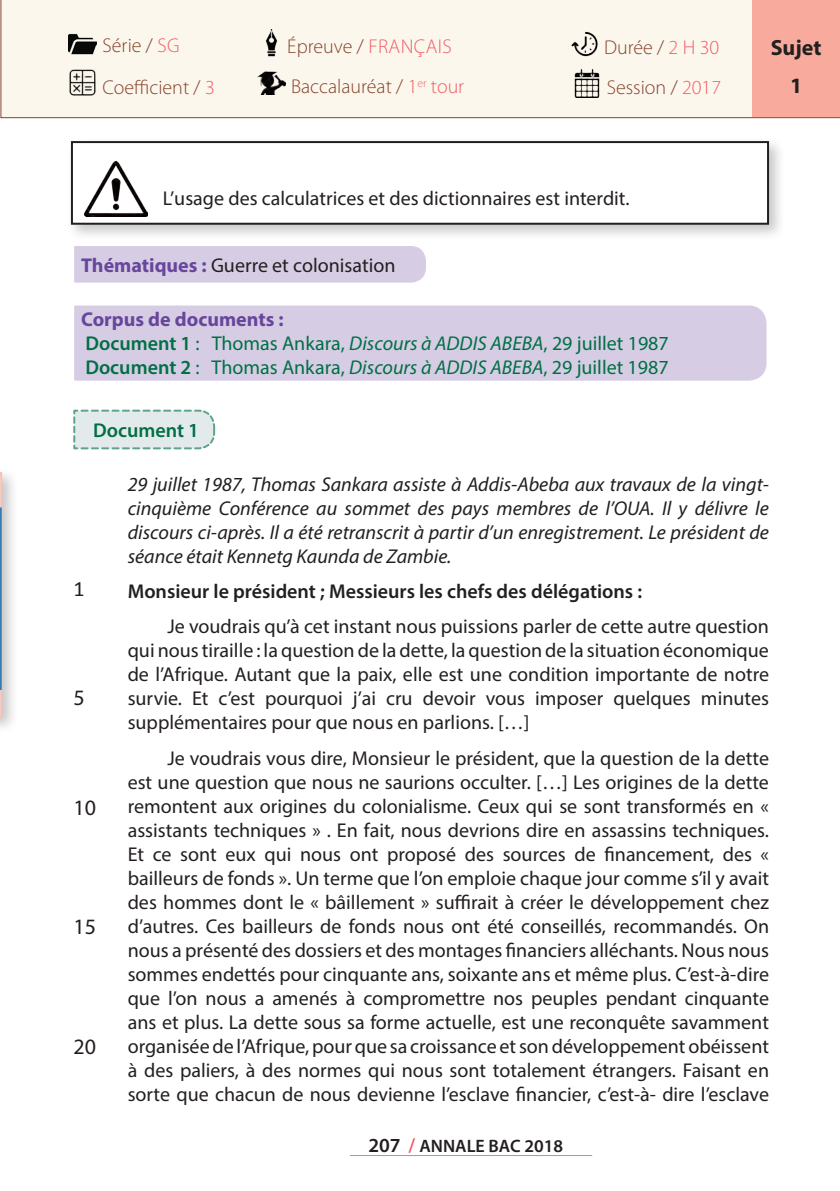
<style>
.page{position:relative;width:840px;height:1191px;background:#fff}
.page>*{position:absolute;margin:0;border:0;box-sizing:border-box;transform-origin:0 0}
.t1{font:22px "Myriad Pro";color:#231f20}
.t2{font:700 22px/37.6px "Myriad Pro";color:#231f20;text-align:center}
.t3{font:22px "Calibri";color:#231f20}
.t4{font:20px/24px "Myriad Pro";color:#231f20;text-align:justify}
.t5{font:italic 20px/24px "Myriad Pro";color:#231f20;text-align:justify}
.t6{font:20px/24px "Myriad Pro";color:#016f45}
.t7{font:300 20px "Myriad Pro";color:#86412d}
.t8{font:600 20px "Myriad Pro";color:#231f20}
.t9{font:600 20px "Myriad Pro";color:#016f45}
.t10{font:300 20px "Myriad Pro";color:#f05c66}
.t11{font:600 18px "Myriad Pro";color:#231f20}
.s1{color:#f05c66}
.s2{font-weight:700;color:#68469c}
.s3{font-weight:600}
.s4{font-style:italic}
.s5{font-size:20px}
.s6{font-size:20px;color:#f05965}
</style>
<div class="page">
<div style="left:0;top:0;width:839px;height:118px;background:#fcf7ec"></div>
<div style="left:751px;top:0;width:88px;height:117px;background:#f8ab9c"></div>
<hr style="left:350px;top:1155px;width:242px;height:1px;background:#f3786c">
<img style="left:68px;top:30px;width:28px;height:28px">
<img style="left:257px;top:28px;width:28px;height:29px">
<img style="left:569px;top:30px;width:29px;height:28px">
<img style="left:68px;top:68px;width:28px;height:29px">
<img style="left:257px;top:71px;width:28px;height:23px">
<img style="left:572px;top:70px;width:28px;height:27px">
<div style="left:66px;top:136px;width:719px;height:106px;background:#231f20;opacity:.25"></div>
<div style="left:72px;top:142px;width:695px;height:82px;background:#fff"></div>
<img style="left:84px;top:161px;width:63px;height:56px">
<div style="left:71px;top:141px;width:697px;height:84px;border:2px solid #231f20"></div>
<div style="left:74px;top:246px;width:352px;height:37px;background:#d6cde4"></div>
<svg style="left:73px;top:409px;width:143px;height:41px;background:#d9e5e4"></svg>
<div style="left:0;top:467px;width:19px;height:267px;background:#231f20;opacity:.25"></div>
<svg style="left:0;top:472px;width:2px;height:246px"></svg>
<div style="left:74px;top:305px;width:693px;height:76px;background:#d6cde4"></div>
<p class="t7" style="left:102px;top:33px;width:79px">Série / <span class="s1">SG</span></p>
<p class="t7" style="left:287px;top:35px;width:93px">Épreuve / <span class="s1">fran</span></p>
<p class="t10" style="left:413px;top:35px;width:22px">çais</p>
<p class="t7" style="left:603px;top:35px;width:117px">Durée / <span class="s1">2 H 30</span></p>
<p class="t7" style="left:102px;top:75px;width:114px">Coefficient / <span class="s1">3</span></p>
<p class="t7" style="left:291px;top:75px;width:174px">Baccalauréat / <span class="s1">1</span><sup>er</sup> <span class="s1">tour</span></p>
<p class="t7" style="left:606px;top:75px;width:116px">Session / <span class="s1">2017</span></p>
<p class="t4" style="left:163px;top:186px;width:468px">L’usage des calculatrices et des dictionnaires est interdit.</p>
<p class="t4" style="left:81px;top:253px;width:315px"><span class="s2">Thématiques :</span> Guerre et colonisation</p>
<p class="t6" style="left:81px;top:306px;width:588px"><span class="s2">Corpus de documents :<br></span><span class="s3">Document 1</span> : Thomas Ankara, <span class="s4">Discours à ADDiS ABEBA</span>, 29 juillet 1987<br><span class="s3">Document 2</span> : Thomas Ankara, <span class="s4">Discours à ADDiS ABEBA</span>, 29 juillet 1987</p>
<p class="t9" style="left:93px;top:417px;width:107px">Document 1</p>
<p class="t2" style="left:770px;top:28px;width:52px">Sujet<br>1</p>
<p class="t3" style="left:73px;top:575px;width:13px">1</p>
<p class="t1" style="left:73px;top:683px;width:13px">5</p>
<p class="t1" style="left:73px;top:794px;width:24px">10</p>
<p class="t1" style="left:73px;top:913px;width:24px">15</p>
<p class="t1" style="left:73px;top:1033px;width:24px">20</p>
<p class="t5" style="left:128px;top:472px;width:642px">29 juillet 1987, Thomas Sankara assiste à Addis-Abeba aux travaux de la vingt&shy;cinquième Conférence au sommet des pays membres de l’OUA. Il y délivre le discours ci-après. Il a été retranscrit à partir d’un enregistrement. Le président de séance était Kennetg Kaunda de Zambie.</p>
<p class="t8" style="left:128px;top:578px;width:515px">Monsieur le président ; Messieurs les chefs des délégations :</p>
<p class="t4" style="left:128px;top:614px;width:642px;text-indent:40px">Je voudrais qu’à cet instant nous puissions parler de cette autre question qui nous tiraille : la question de la dette, la question de la situation économique de l’Afrique. Autant que la paix, elle est une condition importante de notre survie. Et c’est pourquoi j’ai cru devoir vous imposer quelques minutes supplémentaires pour que nous en parlions. […]</p>
<p class="t4" style="left:128px;top:746px;width:642px;text-indent:40px">Je voudrais vous dire, Monsieur le président, que la question de la dette est une question que nous ne saurions occulter. […] Les origines de la dette remontent aux origines du colonialisme. Ceux qui se sont transformés en « assistants techniques » . En fait, nous devrions dire en assassins techniques.<br>Et ce sont eux qui nous ont proposé des sources de financement, des « bailleurs de fonds ». Un terme que l’on emploie chaque jour comme s’il y avait des hommes dont le « bâillement » suffirait à créer le développement chez d’autres. Ces bailleurs de fonds nous ont été conseillés, recommandés. On nous a présenté des dossiers et des montages financiers alléchants. Nous nous sommes endettés pour cinquante ans, soixante ans et même plus. C’est-à-dire que l’on nous a amenés à compromettre nos peuples pendant cinquante ans et plus. La dette sous sa forme actuelle, est une reconquête savamment organisée de l’Afrique, pour que sa croissance et son développement obéissent à des paliers, à des normes qui nous sont totalement étrangers. Faisant en sorte que chacun de nous devienne l’esclave financier, c’est-à- dire l’esclave</p>
<p class="t11" style="left:368px;top:1134px;width:196px"><span class="s5">207</span> <span class="s6">/</span> ANNALE BAC 2018</p>
</div>
